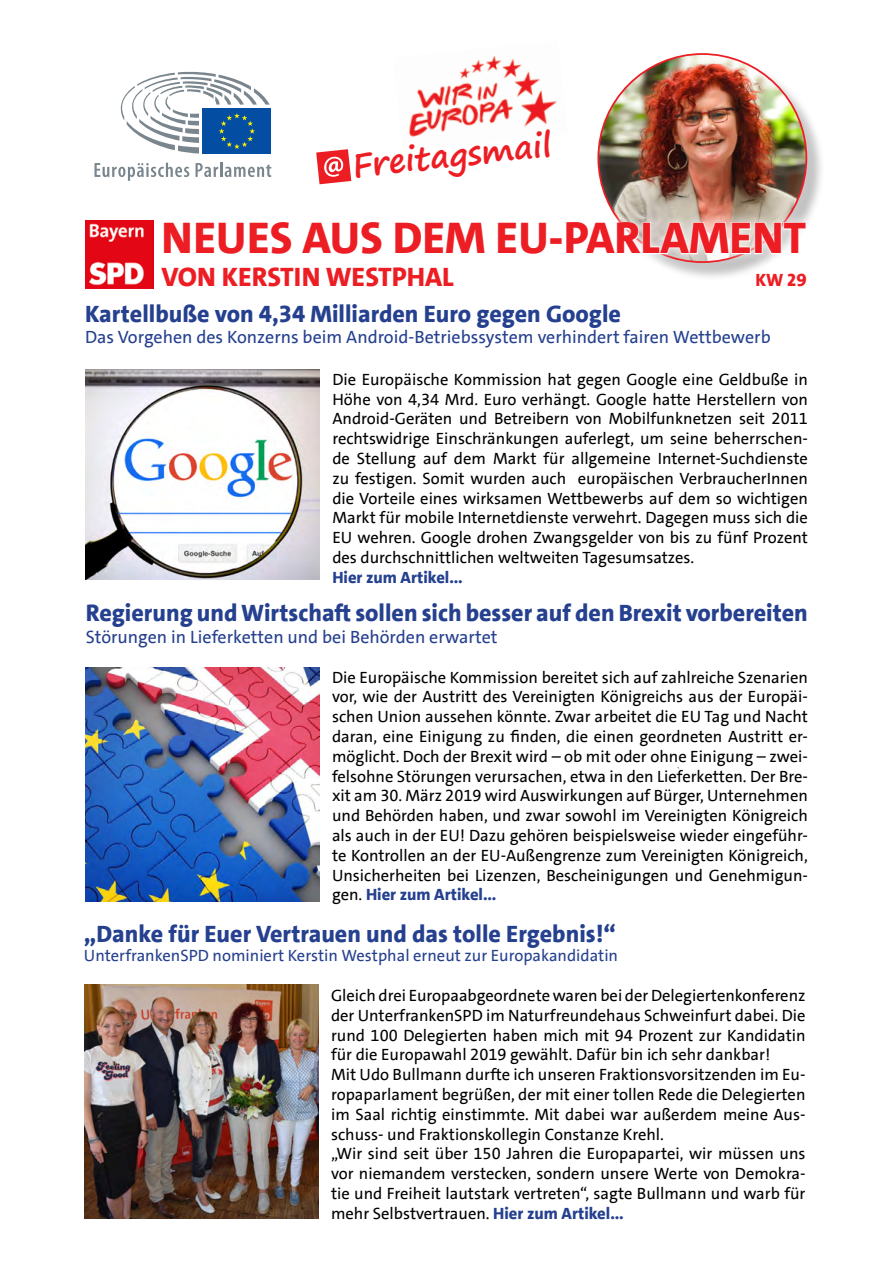
<style>
.page{position:relative;width:893px;height:1263px;background:#fff}
.page>*{position:absolute;margin:0;border:0;box-sizing:border-box;transform-origin:0 0}
.t1{font:800 45px "SPD The Sans Versal";color:#ed1d24}
.t2{font:700 32.7px "Segoe Print";color:#ed1d24}
.t3{font:800 27px "SPD The Sans Versal";color:#ed1d24}
.t4{font:800 24px "SPD The Sans";color:#25408f}
.t5{font:18px "SPD The Sans";color:#25408f}
.t6{font:800 18px "SPD The Sans Versal";color:#ed1d24}
.t7{font:16.5px/19.8px "SPD The Sans";color:#000;text-align:justify}
.t8{font:16.5px "SPD The Sans";color:#25408f}
.t9{font:800 16.5px "SPD The Sans";color:#25408f}
.s1{font-weight:800;color:#25408f}
</style>
<div class="page">
<div style="left:599px;top:55px;width:227px;height:227px;background:#000;opacity:.25"></div>
<div style="left:588px;top:44px;width:229px;height:228px;background:#fff;opacity:.75"></div>
<svg style="left:94px;top:163px;width:95px;height:18px"></svg>
<svg style="left:195px;top:163px;width:76px;height:14px"></svg>
<svg style="left:120px;top:71px;width:150px;height:83px"></svg>
<div style="left:153px;top:212px;width:663px;height:83px;background:#fff"></div>
<svg style="left:618px;top:221px;width:189px;height:34px"></svg>
<img style="left:85px;top:220px;width:68px;height:68px">
<img style="left:416px;top:55px;width:141px;height:51px">
<svg style="left:316px;top:98px;width:236px;height:87px"></svg>
<img style="left:84px;top:984px;width:234px;height:234px">
<img style="left:85px;top:668px;width:234px;height:233px">
<img style="left:86px;top:370px;width:234px;height:210px">
<h2 class="t2" style="left:350px;top:136px;width:201px;rotate:-6deg">Freitagsmail</h2>
<h1 class="t1" style="left:162px;top:209px;width:646px">NEUES AUS DEM EU-PARLAMENT</h1>
<h3 class="t3" style="left:162px;top:259px;width:294px">VON KERSTIN WESTPHAL</h3>
<p class="t6" style="left:756px;top:268px;width:53px">KW 29</p>
<h3 class="t4" style="left:85px;top:298px;width:537px">Kartellbuße von 4,34 Milliarden Euro gegen Google</h3>
<p class="t5" style="left:85px;top:326px;width:687px">Das Vorgehen des Konzerns beim Android-Betriebssystem verhindert fairen Wettbewerb</p>
<p class="t7" style="left:332px;top:369px;width:477px">Die Europäische Kommission hat gegen Google eine Geldbuße in Höhe von 4,34 Mrd. Euro verhängt. Google hatte Herstellern von Android-Geräten und Betreibern von Mobilfunknetzen seit 2011 rechtswidrige Einschränkungen auferlegt, um seine beherrschen&shy;de Stellung auf dem Markt für allgemeine Internet-Suchdienste zu festigen. Somit wurden auch europäischen VerbraucherInnen die Vorteile eines wirksamen Wettbewerbs auf dem so wichtigen Markt für mobile Internetdienste verwehrt. Dagegen muss sich die EU wehren. Google drohen Zwangsgelder von bis zu fünf Prozent des durchschnittlichen weltweiten Tagesumsatzes.</p>
<p class="t9" style="left:332px;top:567px;width:132px">Hier zum Artikel...</p>
<h3 class="t4" style="left:86px;top:598px;width:724px">Regierung und Wirtschaft sollen sich besser auf den Brexit vorbereiten</h3>
<p class="t5" style="left:86px;top:625px;width:413px">Störungen in Lieferketten und bei Behörden erwartet</p>
<p class="t7" style="left:332px;top:667px;width:477px">Die Europäische Kommission bereitet sich auf zahlreiche Szenarien vor, wie der Austritt des Vereinigten Königreichs aus der Europäi&shy;schen Union aussehen könnte. Zwar arbeitet die EU Tag und Nacht daran, eine Einigung zu finden, die einen geordneten Austritt er&shy;möglicht. Doch der Brexit wird – ob mit oder ohne Einigung – zwei&shy;felsohne Störungen verursachen, etwa in den Lieferketten. Der Bre&shy;xit am 30. März 2019 wird Auswirkungen auf Bürger, Unternehmen und Behörden haben, und zwar sowohl im Vereinigten Königreich als auch in der EU! Dazu gehören beispielsweise wieder eingeführ&shy;te Kontrollen an der EU-Außengrenze zum Vereinigten Königreich, Unsicherheiten bei Lizenzen, Bescheinigungen und Genehmigun&shy;gen. <span class="s1">Hier zum Artikel...</span></p>
<h3 class="t4" style="left:84px;top:918px;width:533px">„Danke für Euer Vertrauen und das tolle Ergebnis!“</h3>
<p class="t8" style="left:84px;top:945px;width:536px">UnterfrankenSPD nominiert Kerstin Westphal erneut zur Europakandidatin</p>
<p class="t7" style="left:331px;top:986px;width:476px;text-align:left">Gleich drei Europaabgeordnete waren bei der Delegiertenkonferenz der UnterfrankenSPD im Naturfreundehaus Schweinfurt dabei. Die rund 100 Delegierten haben mich mit 94 Prozent zur Kandidatin für die Europawahl 2019 gewählt. Dafür bin ich sehr dankbar!<br>Mit Udo Bullmann durfte ich unseren Fraktionsvorsitzenden im Eu&shy;ropaparlament begrüßen, der mit einer tollen Rede die Delegierten im Saal richtig einstimmte. Mit dabei war außerdem meine Aus&shy;schuss- und Fraktionskollegin Constanze Krehl.<br>„Wir sind seit über 150 Jahren die Europapartei, wir müssen uns vor niemandem verstecken, sondern unsere Werte von Demokra&shy;tie und Freiheit lautstark vertreten“, sagte Bullmann und warb für mehr Selbstvertrauen. <span class="s1">Hier zum Artikel...</span></p>
</div>
